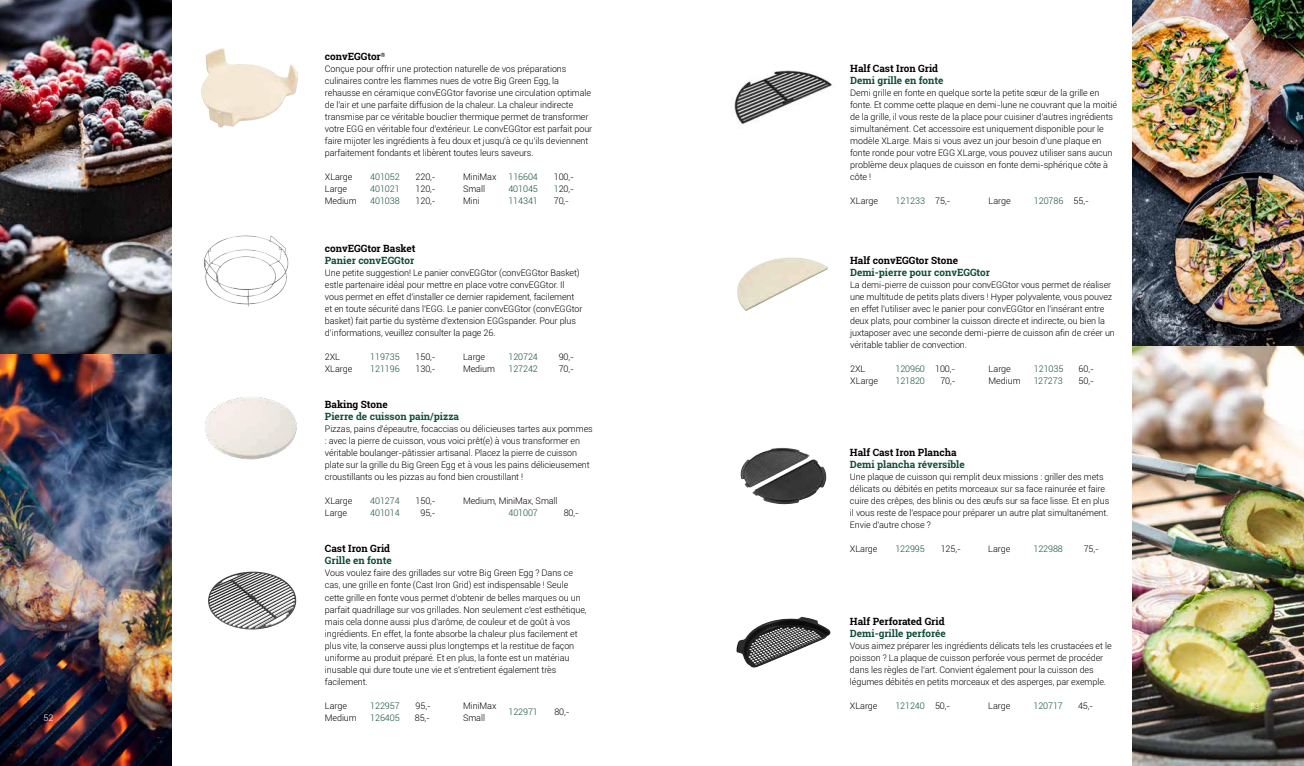
<style>
.page{position:relative;width:1304px;height:766px;background:#fff}
.page>*{position:absolute;margin:0;border:0;box-sizing:border-box;transform-origin:0 0}
.t1{font:700 10px "Roboto Slab";color:#104c39}
.t2{font:700 10px "Roboto Slab";color:#000}
.t3{font:300 9px/12px "Roboto";letter-spacing:-.01em;color:#000}
.t4{font:300 9px "Roboto";letter-spacing:-.01em;color:#104c39}
.t5{font:300 9px "Roboto";color:#fff}
.t6{font:300 8px "Roboto";color:#fff}
.s1{color:#104c39}
.s2{color:#000}
</style>
<div class="page">
<img style="left:0;top:353px;width:172px;height:412px">
<img style="left:0;top:0;width:172px;height:353px">
<img style="left:1132px;top:0;width:172px;height:765px">
<img style="left:201px;top:48px;width:97px;height:80px">
<img style="left:205px;top:397px;width:92px;height:63px">
<img style="left:204px;top:235px;width:84px;height:72px">
<img style="left:208px;top:571px;width:88px;height:58px">
<img style="left:736px;top:617px;width:94px;height:50px">
<img style="left:734px;top:70px;width:98px;height:55px">
<img style="left:737px;top:257px;width:91px;height:54px">
<img style="left:740px;top:447px;width:86px;height:57px">
<p class="t5" style="left:44px;top:711px;width:11px">52</p>
<p class="t2" style="left:325px;top:50px;width:62px">convEGGtor<sup>®</sup></p>
<p class="t3" style="left:325px;top:63px;width:269px">Conçue pour offrir une protection naturelle de vos préparations culinaires contre les flammes nues de votre Big Green Egg, la rehausse en céramique convEGGtor favorise une circulation optimale de l'air et une parfaite diffusion de la chaleur. La chaleur indirecte transmise par ce véritable bouclier thermique permet de transformer votre EGG en véritable four d'extérieur. Le convEGGtor est parfait pour faire mijoter les ingrédients à feu doux et jusqu'à ce qu'ils deviennent parfaitement fondants et libèrent toutes leurs saveurs.</p>
<p class="t3" style="left:325px;top:170px;width:29px">XLarge</p>
<p class="t4" style="left:370px;top:171px;width:31px">401052</p>
<p class="t3" style="left:416px;top:170px;width:22px">220,-</p>
<p class="t3" style="left:325px;top:182px;width:24px">Large</p>
<p class="t4" style="left:370px;top:183px;width:31px">401021</p>
<p class="t3" style="left:416px;top:182px;width:22px">120,-</p>
<p class="t3" style="left:325px;top:194px;width:33px">Medium</p>
<p class="t4" style="left:370px;top:195px;width:31px">401038</p>
<p class="t3" style="left:416px;top:194px;width:22px">120,-</p>
<p class="t3" style="left:463px;top:170px;width:35px">MiniMax</p>
<p class="t4" style="left:508px;top:171px;width:31px">116604</p>
<p class="t3" style="left:554px;top:170px;width:22px">100,-</p>
<p class="t3" style="left:463px;top:182px;width:23px">Small</p>
<p class="t4" style="left:508px;top:183px;width:31px">401045</p>
<p class="t3" style="left:554px;top:182px;width:22px"><span class="s1">1</span>20,-</p>
<p class="t3" style="left:463px;top:194px;width:18px">Mini</p>
<p class="t4" style="left:508px;top:195px;width:31px">114341</p>
<p class="t3" style="left:554px;top:194px;width:17px">70,-</p>
<p class="t2" style="left:325px;top:242px;width:92px">convEGGtor Basket</p>
<p class="t1" style="left:325px;top:254px;width:91px">Panier convEGGtor</p>
<p class="t3" style="left:325px;top:267px;width:259px">Une petite suggestion! Le panier convEGGtor (convEGGtor Basket) estle partenaire idéal pour mettre en place votre convEGGtor. Il vous permet en effet d'installer ce dernier rapidement, facilement et en toute sécurité dans l'EGG. Le panier convEGGtor (convEGGtor basket) fait partie du système d'extension EGGspander. Pour plus d’informations, veuillez consulter la page 26.</p>
<p class="t3" style="left:325px;top:350px;width:17px">2XL</p>
<p class="t4" style="left:370px;top:351px;width:31px">119735</p>
<p class="t3" style="left:416px;top:350px;width:22px">150,-</p>
<p class="t3" style="left:325px;top:362px;width:29px">XLarge</p>
<p class="t4" style="left:370px;top:363px;width:31px">121196</p>
<p class="t3" style="left:416px;top:362px;width:22px">130,-</p>
<p class="t3" style="left:463px;top:350px;width:24px">Large</p>
<p class="t4" style="left:508px;top:351px;width:31px">120724</p>
<p class="t3" style="left:559px;top:350px;width:17px">90,-</p>
<p class="t3" style="left:463px;top:362px;width:33px">Medium</p>
<p class="t4" style="left:508px;top:363px;width:31px">127242</p>
<p class="t3" style="left:559px;top:362px;width:17px">70,-</p>
<p class="t2" style="left:325px;top:398px;width:64px">Baking Stone</p>
<p class="t1" style="left:325px;top:410px;width:136px">Pierre de cuisson pain/pizza</p>
<p class="t3" style="left:325px;top:423px;width:269px">Pizzas, pains d'épeautre, focaccias ou délicieuses tartes aux pommes : avec la pierre de cuisson, vous voici prêt(e) à vous transformer en véritable boulanger-pâtissier artisanal. Placez la pierre de cuisson plate sur la grille du Big Green Egg et à vous les pains délicieusement croustillants ou les pizzas au fond bien croustillant !</p>
<p class="t3" style="left:325px;top:494px;width:29px">XLarge</p>
<p class="t4" style="left:370px;top:495px;width:31px">401274</p>
<p class="t3" style="left:416px;top:494px;width:22px">150,-</p>
<p class="t3" style="left:325px;top:506px;width:24px">Large</p>
<p class="t4" style="left:370px;top:507px;width:31px">401014</p>
<p class="t3" style="left:421px;top:506px;width:17px">95,-</p>
<p class="t3" style="left:463px;top:494px;width:96px">Medium, MiniMax, Small</p>
<p class="t4" style="left:508px;top:507px;width:31px">401007</p>
<p class="t3" style="left:564px;top:506px;width:17px">80,-</p>
<p class="t2" style="left:325px;top:542px;width:67px">Cast Iron Grid</p>
<p class="t1" style="left:325px;top:554px;width:69px">Grille en fonte</p>
<p class="t3" style="left:325px;top:567px;width:263px">Vous voulez faire des grillades sur votre Big Green Egg ? Dans ce cas, une grille en fonte (Cast Iron Grid) est indispensable ! Seule cette grille en fonte vous permet d'obtenir de belles marques ou un parfait quadrillage sur vos grillades. Non seulement c'est esthétique, mais cela donne aussi plus d'arôme, de couleur et de goût à vos ingrédients. En effet, la fonte absorbe la chaleur plus facilement et plus vite, la conserve aussi plus longtemps et la restitue de façon uniforme au produit préparé. Et en plus, la fonte est un matériau inusable qui dure toute une vie et s'entretient également très facilement.</p>
<p class="t3" style="left:325px;top:698px;width:24px">Large</p>
<p class="t4" style="left:370px;top:699px;width:31px">122957</p>
<p class="t3" style="left:416px;top:698px;width:17px">95,-</p>
<p class="t3" style="left:325px;top:710px;width:33px">Medium</p>
<p class="t4" style="left:370px;top:711px;width:31px">126405</p>
<p class="t3" style="left:415px;top:710px;width:17px">85,-</p>
<p class="t3" style="left:463px;top:698px;width:35px">MiniMax</p>
<p class="t4" style="left:508px;top:705px;width:31px">122971</p>
<p class="t3" style="left:554px;top:704px;width:17px">80,-</p>
<p class="t3" style="left:463px;top:710px;width:23px">Small</p>
<p class="t2" style="left:850px;top:62px;width:89px">Half Cast Iron Grid</p>
<p class="t1" style="left:850px;top:74px;width:95px">Demi grille en fonte</p>
<p class="t3" style="left:850px;top:87px;width:268px">Demi grille en fonte en quelque sorte la petite sœur de la grille en fonte. Et comme cette plaque en demi-lune ne couvrant que la moitié de la grille, il vous reste de la place pour cuisiner d'autres ingrédients simultanément. Cet accessoire est uniquement disponible pour le modèle XLarge. Mais si vous avez un jour besoin d'une plaque en fonte ronde pour votre EGG XLarge, vous pouvez utiliser sans aucun problème deux plaques de cuisson en fonte demi-sphérique côte à côte !</p>
<p class="t3" style="left:850px;top:194px;width:29px">XLarge</p>
<p class="t4" style="left:896px;top:195px;width:56px">121233 <span class="s2">75,-</span></p>
<p class="t3" style="left:989px;top:194px;width:24px">Large</p>
<p class="t4" style="left:1034px;top:195px;width:56px">120786 <span class="s2">55,-</span></p>
<p class="t2" style="left:850px;top:254px;width:109px">Half convEGGtor Stone</p>
<p class="t1" style="left:850px;top:266px;width:141px">Demi-pierre pour convEGGtor</p>
<p class="t3" style="left:850px;top:279px;width:266px">La demi-pierre de cuisson pour convEGGtor vous permet de réaliser une multitude de petits plats divers ! Hyper polyvalente, vous pouvez en effet l'utiliser avec le panier pour convEGGtor en l'insérant entre deux plats, pour combiner la cuisson directe et indirecte, ou bien la juxtaposer avec une seconde demi-pierre de cuisson afin de créer un véritable tablier de convection.</p>
<p class="t3" style="left:850px;top:362px;width:17px">2XL</p>
<p class="t4" style="left:895px;top:363px;width:61px">120960 <span class="s2">100,-</span></p>
<p class="t3" style="left:850px;top:374px;width:29px">XLarge</p>
<p class="t4" style="left:895px;top:375px;width:31px">121820</p>
<p class="t3" style="left:940px;top:374px;width:17px">70,-</p>
<p class="t3" style="left:989px;top:362px;width:24px">Large</p>
<p class="t4" style="left:1034px;top:363px;width:31px">121035</p>
<p class="t3" style="left:1079px;top:362px;width:17px">60,-</p>
<p class="t3" style="left:989px;top:374px;width:34px">Medium</p>
<p class="t4" style="left:1034px;top:375px;width:30px">127273</p>
<p class="t3" style="left:1079px;top:374px;width:17px">50,-</p>
<p class="t2" style="left:850px;top:446px;width:108px">Half Cast Iron Plancha</p>
<p class="t1" style="left:850px;top:458px;width:116px">Demi plancha réversible</p>
<p class="t3" style="left:850px;top:471px;width:261px">Une plaque de cuisson qui remplit deux missions : griller des mets délicats ou débités en petits morceaux sur sa face rainurée et faire cuire des crêpes, des blinis ou des œufs sur sa face lisse. Et en plus il vous reste de l'espace pour préparer un autre plat simultanément.<br>Envie d'autre chose ?</p>
<p class="t3" style="left:850px;top:542px;width:29px">XLarge</p>
<p class="t4" style="left:895px;top:543px;width:31px">122995</p>
<p class="t3" style="left:941px;top:542px;width:22px">125,-</p>
<p class="t3" style="left:988px;top:542px;width:24px">Large</p>
<p class="t4" style="left:1033px;top:543px;width:31px">122988</p>
<p class="t3" style="left:1084px;top:542px;width:17px">75,-</p>
<p class="t2" style="left:850px;top:614px;width:96px">Half Perforated Grid</p>
<p class="t1" style="left:850px;top:626px;width:97px">Demi-grille perforée</p>
<p class="t3" style="left:850px;top:639px;width:263px">Vous aimez préparer les ingrédients délicats tels les crustacées et le poisson ? La plaque de cuisson perforée vous permet de procéder dans les règles de l'art. Convient également pour la cuisson des légumes débités en petits morceaux et des asperges, par exemple.</p>
<p class="t3" style="left:850px;top:698px;width:29px">XLarge</p>
<p class="t4" style="left:895px;top:699px;width:56px">121240 <span class="s2">50,-</span></p>
<p class="t3" style="left:988px;top:698px;width:24px">Large</p>
<p class="t4" style="left:1033px;top:699px;width:31px">120717</p>
<p class="t3" style="left:1078px;top:698px;width:17px">45,-</p>
<p class="t6" style="left:1250px;top:700px;width:10px">53</p>
</div>
